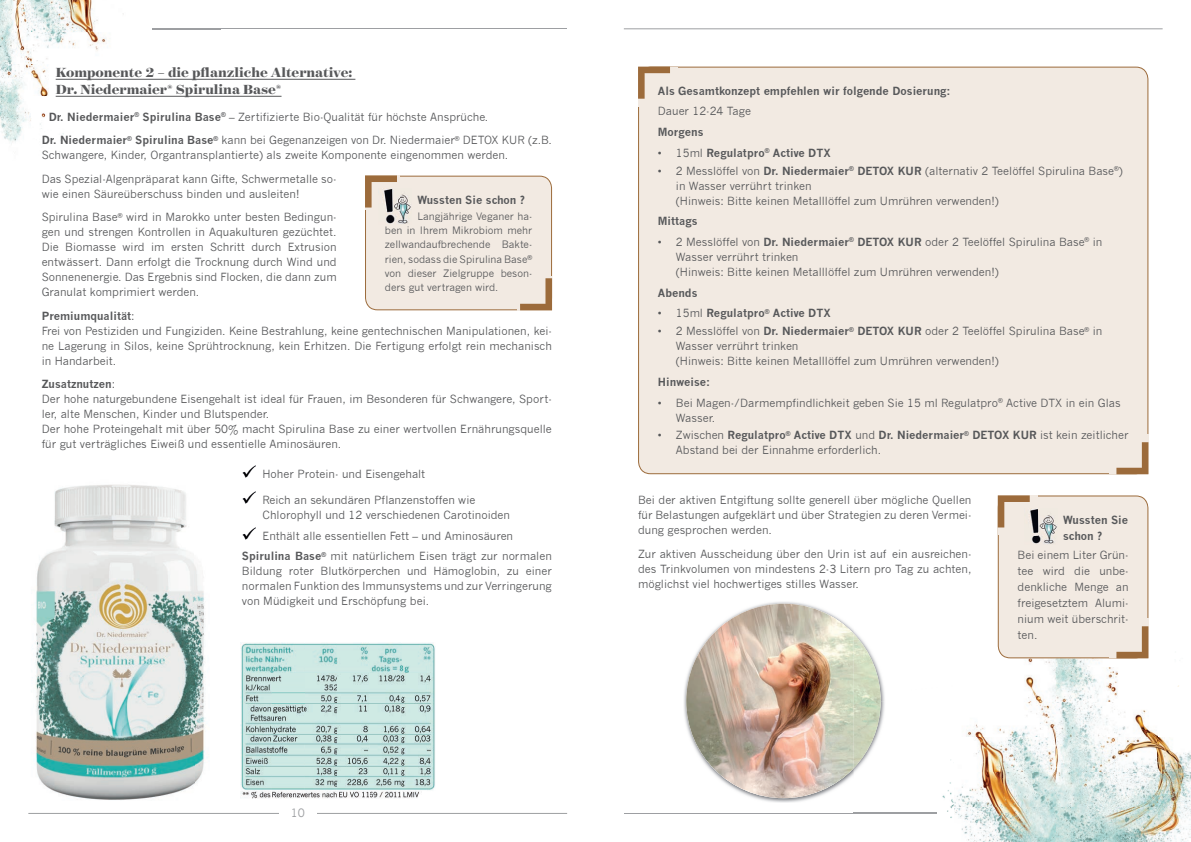
<style>
.page{position:relative;width:1191px;height:842px;background:#fff}
.page>*{position:absolute;margin:0;border:0;box-sizing:border-box;transform-origin:0 0}
.t1{font:700 15px/17px "Surveyor Display";color:#57585a}
.t2{font:11.3px "News Gothic";color:#9d9fa2}
.t3{font:11px/15px "News Gothic";color:#57585a}
.t4{font:700 11px/16px "News Gothic";color:#57585a}
.t5{font:10px/14px "News Gothic";color:#57585a;text-align:justify}
.s1{font-weight:700}
.s2{font-weight:400}
</style>
<div class="page">
<hr style="left:624px;top:813px;width:312px;height:1px;background:#9d9fa2">
<hr style="left:624px;top:28px;width:538px;height:1px;background:#9d9fa2">
<img style="left:0;top:0;width:220px;height:156px">
<hr style="left:28px;top:813px;width:539px;height:1px;background:#9d9fa2">
<div style="left:279px;top:803px;width:38px;height:27px;background:#fff"></div>
<hr style="left:153px;top:28px;width:414px;height:1px;background:#9d9fa2">
<div style="left:638px;top:67px;width:510px;height:407px;background:#f2eae2;border-radius:12px"></div>
<svg style="left:1116px;top:442px;width:32px;height:32px"></svg>
<svg style="left:638px;top:67px;width:32px;height:32px"></svg>
<img style="left:684px;top:602px;width:201px;height:201px">
<img style="left:686px;top:604px;width:194px;height:194px;border-radius:50%">
<img style="left:686px;top:701px;width:105px;height:97px">
<img style="left:853px;top:602px;width:32px;height:31px">
<img style="left:1148px;top:598px;width:1px;height:35px">
<img style="left:950px;top:633px;width:207px;height:139px">
<img style="left:1157px;top:685px;width:34px;height:157px">
<img style="left:853px;top:772px;width:304px;height:70px">
<img style="left:853px;top:813px;width:83px;height:1px">
<img style="left:853px;top:634px;width:27px;height:134px">
<hr style="left:56px;top:79px;width:299px;height:1px;background:#57585a">
<hr style="left:56px;top:96px;width:225px;height:1px;background:#57585a">
<img style="left:242px;top:465px;width:14px;height:12px">
<img style="left:242px;top:492px;width:14px;height:12px">
<img style="left:242px;top:527px;width:14px;height:12px">
<div style="left:365px;top:175px;width:187px;height:135px;background:#f2eae2"></div>
<img style="left:399px;top:188px;width:13px;height:18px">
<img style="left:379px;top:206px;width:33px;height:18px">
<img style="left:379px;top:188px;width:20px;height:22px">
<div style="left:997px;top:495px;width:151px;height:163px;background:#f2eae2"></div>
<img style="left:1037px;top:508px;width:20px;height:18px">
<img style="left:1024px;top:526px;width:33px;height:19px">
<img style="left:1024px;top:508px;width:13px;height:27px">
<img style="left:35px;top:484px;width:170px;height:316px">
<img style="left:240px;top:643px;width:195px;height:155px">
<h1 class="t1" style="left:56px;top:64px;width:298px">Komponente 2 – die pflanzliche Alternative:<br>Dr. Niedermaier® Spirulina Base®</h1>
<p class="t3" style="left:42px;top:105px;width:511px;line-height:23.5px;text-indent:7px"><span class="s1">Dr. Niedermaier</span><sup>®</sup> <span class="s1">Spirulina Base</span><sup>®</sup> – Zertifizierte Bio-Qualität für höchste Ansprüche.<br><span class="s1">Dr. Niedermaier</span><sup>®</sup> <span class="s1">Spirulina Base</span><sup>®</sup> kann bei Gegenanzeigen von Dr. Niedermaier<sup>®</sup> DETOX KUR (z.B.</p>
<p class="t3" style="left:42px;top:144px;width:468px;line-height:23.5px">Schwangere, Kinder, Organtransplantierte) als zweite Komponente eingenommen werden.<br>Das Spezial-Algenpräparat kann Gifte, Schwermetalle so-</p>
<p class="t3" style="left:42px;top:182px;width:296px;line-height:23.5px">wie einen Säureüberschuss binden und ausleiten!<br>Spirulina Base<sup>®</sup> wird in Marokko unter besten Bedingun-</p>
<p class="t3" style="left:42px;top:225px;width:296px;text-align:justify">gen und strengen Kontrollen in Aquakulturen gezüchtet.<br>Die Biomasse wird im ersten Schritt durch Extrusion entwässert. Dann erfolgt die Trocknung durch Wind und Sonnenenergie. Das Ergebnis sind Flocken, die dann zum Granulat komprimiert werden.</p>
<p class="t3" style="left:42px;top:308px;width:512px"><span class="s1">Premiumqualität</span>:<br>Frei von Pestiziden und Fungiziden. Keine Bestrahlung, keine gentechnischen Manipulationen, kei&shy;ne Lagerung in Silos, keine Sprühtrocknung, kein Erhitzen. Die Fertigung erfolgt rein mechanisch in Handarbeit.</p>
<p class="t3" style="left:42px;top:377px;width:512px"><span class="s1">Zusatznutzen</span>:<br>Der hohe naturgebundene Eisengehalt ist ideal für Frauen, im Besonderen für Schwangere, Sport&shy;ler, alte Menschen, Kinder und Blutspender.<br>Der hohe Proteingehalt mit über 50% macht Spirulina Base zu einer wertvollen Ernährungsquelle für gut verträgliches Eiweiß und essentielle Aminosäuren.</p>
<p class="t3" style="left:262px;top:466px;width:164px">Hoher Protein- und Eisengehalt</p>
<p class="t3" style="left:262px;top:492px;width:249px">Reich an sekundären Pflanzenstoffen wie<br>Chlorophyll und 12 verschiedenen Carotinoiden</p>
<p class="t3" style="left:242px;top:525px;width:311px;line-height:20.7px;text-indent:20px">Enthält alle essentiellen Fett – und Aminosäuren<br><span class="s1">Spirulina Base</span><sup>®</sup> mit natürlichem Eisen trägt zur normalen</p>
<p class="t3" style="left:242px;top:564px;width:311px;text-align:justify">Bildung roter Blutkörperchen und Hämoglobin, zu einer normalen Funktion des Immunsystems und zur Verringerung von Müdigkeit und Erschöpfung bei.</p>
<p class="t4" style="left:417px;top:191px;width:109px">Wussten Sie schon ?</p>
<p class="t5" style="left:385px;top:210px;width:149px;text-indent:32px">Langjährige Veganer ha&shy;ben in Ihrem Mikrobiom mehr zellwandaufbrechende Bakte-</p>
<p class="t5" style="left:385px;top:253px;width:149px">rien, sodass die Spirulina Base<sup>® </sup>von dieser Zielgruppe beson&shy;ders gut vertragen wird.</p>
<p class="t2" style="left:291px;top:806px;width:16px">10</p>
<p class="t4" style="left:658px;top:83px;width:294px">Als Gesamtkonzept empfehlen wir folgende Dosierung:</p>
<p class="t3" style="left:658px;top:104px;width:95px">Dauer 12-24 Tage</p>
<p class="t4" style="left:658px;top:124px;width:47px">Morgens</p>
<p class="t4" style="left:658px;top:145px;width:174px"><span class="s2">• 15ml</span> Regulatpro<sup>®</sup> Active DTX</p>
<p class="t3" style="left:676px;top:163px;width:448px;text-indent:-18px">• 2 Messlöffel von <span class="s1">Dr. Niedermaier</span><sup>®</sup> <span class="s1">DETOX KUR</span> (alternativ 2 Teelöffel Spirulina Base<sup>®</sup>) in Wasser verrührt trinken<br>(Hinweis: Bitte keinen Metalllöffel zum Umrühren verwenden!)</p>
<p class="t4" style="left:658px;top:213px;width:41px">Mittags</p>
<p class="t3" style="left:676px;top:235px;width:428px;text-indent:-18px">• 2 Messlöffel von <span class="s1">Dr. Niedermaier</span><sup>®</sup> <span class="s1">DETOX KUR</span> oder 2 Teelöffel Spirulina Base<sup>®</sup> in<br>Wasser verrührt trinken<br>(Hinweis: Bitte keinen Metalllöffel zum Umrühren verwenden!)</p>
<p class="t4" style="left:658px;top:284px;width:41px">Abends</p>
<p class="t4" style="left:658px;top:305px;width:174px"><span class="s2">• 15ml</span> Regulatpro<sup>®</sup> Active DTX</p>
<p class="t3" style="left:676px;top:324px;width:428px;text-indent:-18px">• 2 Messlöffel von <span class="s1">Dr. Niedermaier</span><sup>®</sup> <span class="s1">DETOX KUR</span> oder 2 Teelöffel Spirulina Base<sup>®</sup> in<br>Wasser verrührt trinken<br>(Hinweis: Bitte keinen Metalllöffel zum Umrühren verwenden!)</p>
<p class="t4" style="left:658px;top:374px;width:54px">Hinweise:</p>
<p class="t3" style="left:676px;top:395px;width:446px;text-indent:-18px">• Bei Magen-/Darmempfindlichkeit geben Sie 15 ml Regulatpro<sup>®</sup> Active DTX in ein Glas<br>Wasser.</p>
<p class="t3" style="left:676px;top:428px;width:454px;text-indent:-18px">• Zwischen <span class="s1">Regulatpro</span><sup>®</sup> <span class="s1">Active DTX</span> und <span class="s1">Dr. Niedermaier</span><sup>®</sup> <span class="s1">DETOX KUR</span> ist kein zeitlicher<br>Abstand bei der Einnahme erforderlich.</p>
<p class="t3" style="left:638px;top:492px;width:335px;text-align:justify">Bei der aktiven Entgiftung sollte generell über mögliche Quellen für Belastungen aufgeklärt und über Strategien zu deren Vermei&shy;dung gesprochen werden.</p>
<p class="t3" style="left:638px;top:546px;width:335px;text-align:justify">Zur aktiven Ausscheidung über den Urin ist auf ein ausreichen&shy;des Trinkvolumen von mindestens 2-3 Litern pro Tag zu achten, möglichst viel hochwertiges stilles Wasser.</p>
<p class="t4" style="left:1063px;top:511px;width:66px">Wussten Sie schon ?</p>
<p class="t3" style="left:1017px;top:546px;width:112px;line-height:16px;text-align:justify">Bei einem Liter Grün&shy;tee wird die unbe&shy;denkliche Menge an freigesetztem Alumi&shy;nium weit überschrit&shy;ten.</p>
</div>
